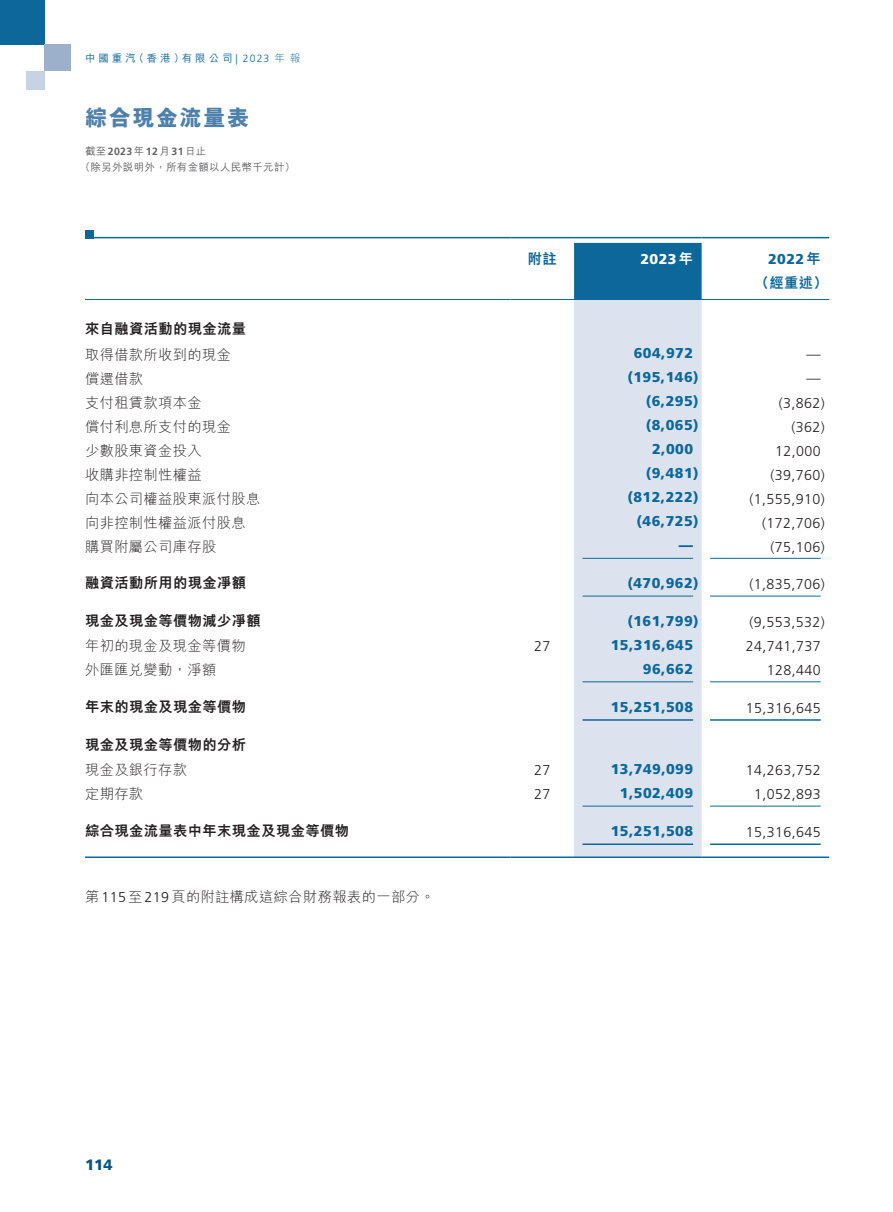
<style>
.page{position:relative;width:893px;height:1212px;background:#fff}
.page>*{position:absolute;margin:0;border:0;box-sizing:border-box;transform-origin:0 0}
.t1{font:800 22.5px "M Hei HK";letter-spacing:.05em;color:#4e80ac}
.t2{font:900 15px "Frutiger LT Std";color:#095582}
._1__內文{font:300 14.25px "Frutiger LT Std";letter-spacing:.03em;color:#231f20}
._1__內文-2{font:900 14.25px "Frutiger LT Std";letter-spacing:.03em;color:#0c689a}
._1__內文-3{font:300 14.25px "M Hei HK";letter-spacing:.03em;color:#231f20}
._1__內文-4{font:800 14.25px "M Hei HK";letter-spacing:.03em;color:#231f20}
._1__內文-5{font:800 14.25px "M Hei HK";color:#0c689a}
._1__內文-6{font:900 14.25px "Frutiger LT Std";color:#fff}
.t3{font:500 10.5px "M Hei HK";letter-spacing:.03em;color:#636366}
.t4{font:500 10.5px "M Hei HK";letter-spacing:.28em;color:#0c689a}
.t5{font:700 10.5px "Frutiger LT Std";letter-spacing:.03em;color:#636366}
.s1{font-family:"M Hei HKS"}
.s2{font-family:"Frutiger LT Std";font-weight:300}
.s3{font-weight:300}
.s4{font-family:"M Hei HK";font-weight:500}
.s5{font-family:"M Hei HK";font-weight:800}
.s6{font-family:"Frutiger LT Std"}
</style>
<div class="page">
<div style="left:0;top:0;width:44px;height:44px;background:#0c689a"></div>
<div style="left:44px;top:44px;width:27px;height:27px;background:#9cb0cc"></div>
<div style="left:26px;top:71px;width:18px;height:19px;background:#c8d2e3"></div>
<div style="left:574px;top:243px;width:128px;height:56px;background:#0c689a"></div>
<div style="left:574px;top:300px;width:128px;height:556px;background:#dde3ee"></div>
<hr style="left:85px;top:237px;width:425px;height:1px;background:#0c689a">
<div style="left:85px;top:230px;width:9px;height:8px;background:#0c689a"></div>
<hr style="left:510px;top:237px;width:64px;height:1px;background:#0c689a">
<hr style="left:574px;top:237px;width:128px;height:1px;background:#0c689a">
<hr style="left:702px;top:237px;width:127px;height:1px;background:#0c689a">
<hr style="left:85px;top:299px;width:425px;height:1px;background:#0c689a">
<hr style="left:510px;top:299px;width:64px;height:1px;background:#0c689a">
<hr style="left:574px;top:299px;width:128px;height:1px;background:#0c689a">
<hr style="left:702px;top:299px;width:127px;height:1px;background:#0c689a">
<hr style="left:583px;top:558px;width:110px;height:1px;background:#0c689a">
<hr style="left:710px;top:558px;width:111px;height:1px;background:#0c689a">
<hr style="left:583px;top:596px;width:110px;height:1px;background:#0c689a">
<hr style="left:710px;top:596px;width:111px;height:1px;background:#0c689a">
<hr style="left:583px;top:681px;width:110px;height:1px;background:#0c689a">
<hr style="left:710px;top:681px;width:111px;height:1px;background:#0c689a">
<hr style="left:583px;top:719px;width:110px;height:2px;background:#0c689a">
<hr style="left:710px;top:719px;width:111px;height:2px;background:#0c689a">
<hr style="left:583px;top:806px;width:110px;height:1px;background:#0c689a">
<hr style="left:710px;top:806px;width:111px;height:1px;background:#0c689a">
<hr style="left:583px;top:843px;width:110px;height:2px;background:#0c689a">
<hr style="left:710px;top:843px;width:111px;height:2px;background:#0c689a">
<hr style="left:85px;top:856px;width:425px;height:2px;background:#0c689a">
<hr style="left:510px;top:856px;width:64px;height:2px;background:#0c689a">
<hr style="left:574px;top:856px;width:128px;height:2px;background:#0c689a">
<hr style="left:702px;top:856px;width:127px;height:2px;background:#0c689a">
<p class="t4" style="left:85px;top:50px;width:217px">中國重汽<span class="s1">（</span>香港<span class="s1">）</span>有限公司<span class="s2">| 2023</span> <span class="s3">年報</span></p>
<h1 class="t1" style="left:85px;top:107px;width:166px">綜合現金流量表</h1>
<p class="t5" style="left:85px;top:145px;width:123px"><span class="s4">截至</span>2023<span class="s4">年</span>12<span class="s4">月</span>31<span class="s4">日止</span></p>
<p class="t3" style="left:80px;top:160px;width:217px"><span class="s1">（</span>除另外說明外<span class="s1">，</span>所有金額以人民幣千元計<span class="s1">）</span></p>
<p class="_1__內文-5" style="left:528px;top:251px;width:30px">附註</p>
<p class="_1__內文-6" style="left:640px;top:250px;width:54px">2023<span class="s5">年</span></p>
<p class="_1__內文-2" style="left:768px;top:250px;width:54px">2022<span class="s5">年</span></p>
<p class="_1__內文-5" style="left:755px;top:275px;width:75px">（經重述）</p>
<p class="_1__內文-4" style="left:85px;top:322px;width:163px">來自融資活動的現金流量</p>
<p class="_1__內文-3" style="left:85px;top:347px;width:148px">取得借款所收到的現金</p>
<p class="_1__內文-2" style="left:634px;top:345px;width:61px">604,972</p>
<p class="_1__內文" style="left:806px;top:346px;width:16px">—</p>
<p class="_1__內文-3" style="left:85px;top:371px;width:60px">償還借款</p>
<p class="_1__內文-2" style="left:627px;top:369px;width:73px">(195,146)</p>
<p class="_1__內文" style="left:806px;top:370px;width:16px">—</p>
<p class="_1__內文-3" style="left:85px;top:395px;width:118px">支付租賃款項本金</p>
<p class="_1__內文-2" style="left:646px;top:393px;width:54px">(6,295)</p>
<p class="_1__內文" style="left:779px;top:395px;width:47px">(3,862)</p>
<p class="_1__內文-3" style="left:85px;top:419px;width:148px">償付利息所支付的現金</p>
<p class="_1__內文-2" style="left:646px;top:417px;width:54px">(8,065)</p>
<p class="_1__內文" style="left:791px;top:419px;width:35px">(362)</p>
<p class="_1__內文-3" style="left:85px;top:443px;width:118px">少數股東資金投入</p>
<p class="_1__內文-2" style="left:652px;top:441px;width:43px">2,000</p>
<p class="_1__內文" style="left:775px;top:443px;width:47px">12,000</p>
<p class="_1__內文-3" style="left:85px;top:467px;width:118px">收購非控制性權益</p>
<p class="_1__內文-2" style="left:646px;top:465px;width:54px">(9,481)</p>
<p class="_1__內文" style="left:770px;top:467px;width:56px">(39,760)</p>
<p class="_1__內文-3" style="left:85px;top:491px;width:177px">向本公司權益股東派付股息</p>
<p class="_1__內文-2" style="left:627px;top:489px;width:73px">(812,222)</p>
<p class="_1__內文" style="left:749px;top:491px;width:77px">(1,555,910)</p>
<p class="_1__內文-3" style="left:85px;top:515px;width:162px">向非控制性權益派付股息</p>
<p class="_1__內文-2" style="left:637px;top:513px;width:64px">(46,725)</p>
<p class="_1__內文" style="left:762px;top:515px;width:64px">(172,706)</p>
<p class="_1__內文-3" style="left:85px;top:539px;width:133px">購買附屬公司庫存股</p>
<p class="_1__內文-2" style="left:679px;top:537px;width:16px">—</p>
<p class="_1__內文" style="left:770px;top:539px;width:56px">(75,106)</p>
<p class="_1__內文-4" style="left:85px;top:576px;width:163px">融資活動所用的現金凈額</p>
<p class="_1__內文-2" style="left:627px;top:575px;width:73px">(470,962)</p>
<p class="_1__內文" style="left:749px;top:576px;width:77px">(1,835,706)</p>
<p class="_1__內文-4" style="left:85px;top:614px;width:177px">現金及現金等價物減少凈額</p>
<p class="_1__內文-2" style="left:627px;top:612px;width:73px">(161,799)</p>
<p class="_1__內文" style="left:749px;top:614px;width:77px">(9,553,532)</p>
<p class="_1__內文-3" style="left:85px;top:639px;width:162px">年初的現金及現金等價物</p>
<p class="_1__內文" style="left:534px;top:638px;width:18px">27</p>
<p class="_1__內文-2" style="left:611px;top:636px;width:84px">15,316,645</p>
<p class="_1__內文" style="left:746px;top:638px;width:76px">24,741,737</p>
<p class="_1__內文-3" style="left:85px;top:663px;width:133px">外匯匯兌變動，淨額</p>
<p class="_1__內文-2" style="left:643px;top:660px;width:52px">96,662</p>
<p class="_1__內文" style="left:767px;top:662px;width:55px">128,440</p>
<p class="_1__內文-4" style="left:85px;top:699px;width:163px">年末的現金及現金等價物</p>
<p class="_1__內文-2" style="left:611px;top:698px;width:84px">15,251,508</p>
<p class="_1__內文" style="left:746px;top:700px;width:76px">15,316,645</p>
<p class="_1__內文-4" style="left:85px;top:738px;width:163px">現金及現金等價物的分析</p>
<p class="_1__內文-3" style="left:85px;top:763px;width:104px">現金及銀行存款</p>
<p class="_1__內文" style="left:534px;top:762px;width:18px">27</p>
<p class="_1__內文-2" style="left:611px;top:761px;width:84px">13,749,099</p>
<p class="_1__內文" style="left:746px;top:762px;width:76px">14,263,752</p>
<p class="_1__內文-3" style="left:85px;top:787px;width:60px">定期存款</p>
<p class="_1__內文" style="left:534px;top:786px;width:18px">27</p>
<p class="_1__內文-2" style="left:620px;top:785px;width:75px">1,502,409</p>
<p class="_1__內文" style="left:754px;top:786px;width:68px">1,052,893</p>
<p class="_1__內文-4" style="left:85px;top:824px;width:266px">綜合現金流量表中年末現金及現金等價物</p>
<p class="_1__內文-2" style="left:611px;top:822px;width:84px">15,251,508</p>
<p class="_1__內文" style="left:746px;top:824px;width:76px">15,316,645</p>
<p class="_1__內文-3" style="left:85px;top:890px;width:351px">第<span class="s6">115</span>至<span class="s6">219</span>頁的附註構成這綜合財務報表的一部分。</p>
<p class="t2" style="left:85px;top:1156px;width:29px">114</p>
</div>
